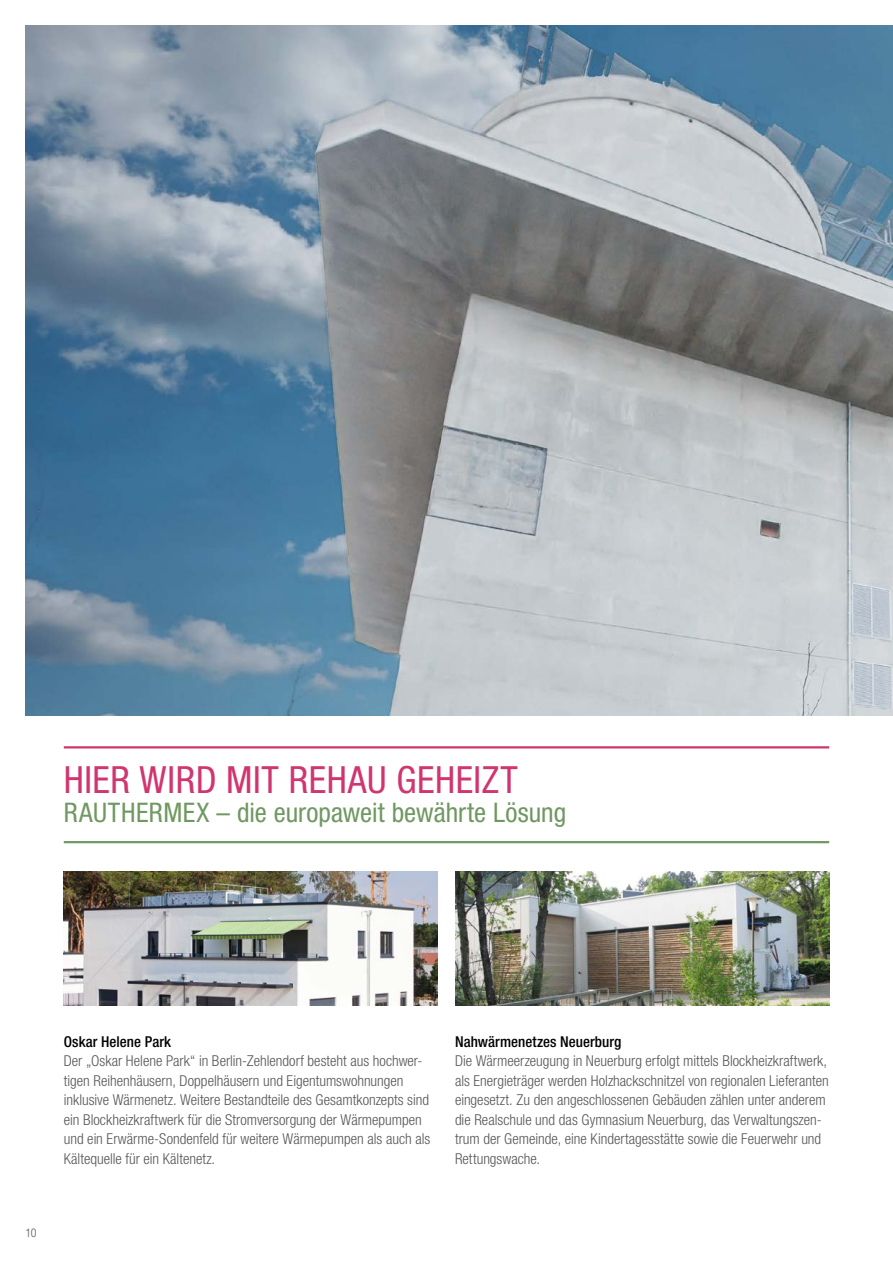
<style>
.page{position:relative;width:893px;height:1263px;background:#fff}
.page>*{position:absolute;margin:0;border:0;box-sizing:border-box;transform-origin:0 0}
.Headline_with_sublin{font:condensed 37.5px "Helvetica Neue LTW1 G";letter-spacing:.015em;color:#d1356f}
.Subline{font:condensed 27px "Helvetica Neue LTW1 G";color:#709862}
.Bodytext{font:300 condensed 15px/19.5px "Helvetica Neue LTW1 G";color:#575756}
.Bodytext_headline{font:500 condensed 15px "Helvetica Neue LTW1 G";letter-spacing:.005em;color:#000}
.t1{font:300 condensed 12px "Helvetica Neue LTW1 G";color:#575756}
</style>
<div class="page">
<img style="left:26px;top:26px;width:867px;height:689px">
<hr style="left:64px;top:746px;width:765px;height:2px;background:#d1356f">
<hr style="left:64px;top:841px;width:765px;height:2px;background:#709862">
<img style="left:455px;top:871px;width:374px;height:135px">
<img style="left:64px;top:871px;width:374px;height:135px">
<p class="Headline_with_sublin" style="left:64px;top:758px;width:455px">HIER WIRD MIT REHAU GEHEIZT</p>
<p class="Subline" style="left:64px;top:797px;width:504px">RAUTHERMEX – die europaweit bewährte Lösung</p>
<p class="t1" style="left:26px;top:1226px;width:13px">10</p>
<p class="Bodytext_headline" style="left:64px;top:1032px;width:109px">Oskar Helene Park</p>
<p class="Bodytext" style="left:64px;top:1051px;width:368px">Der „Oskar Helene Park“ in Berlin-Zehlendorf besteht aus hochwer&shy;tigen Reihenhäusern, Doppelhäusern und Eigentumswohnungen inklusive Wärmenetz. Weitere Bestandteile des Gesamtkonzepts sind ein Blockheizkraftwerk für die Stromversorgung der Wärmepumpen und ein Erwärme-Sondenfeld für weitere Wärmepumpen als auch als Kältequelle für ein Kältenetz.</p>
<p class="Bodytext_headline" style="left:455px;top:1032px;width:168px">Nahwärmenetzes Neuerburg</p>
<p class="Bodytext" style="left:455px;top:1051px;width:375px">Die Wärmeerzeugung in Neuerburg erfolgt mittels Blockheizkraftwerk, als Energieträger werden Holzhackschnitzel von regionalen Lieferanten eingesetzt. Zu den angeschlossenen Gebäuden zählen unter anderem die Realschule und das Gymnasium Neuerburg, das Verwaltungszen&shy;trum der Gemeinde, eine Kindertagesstätte sowie die Feuerwehr und Rettungswache.</p>
</div>
